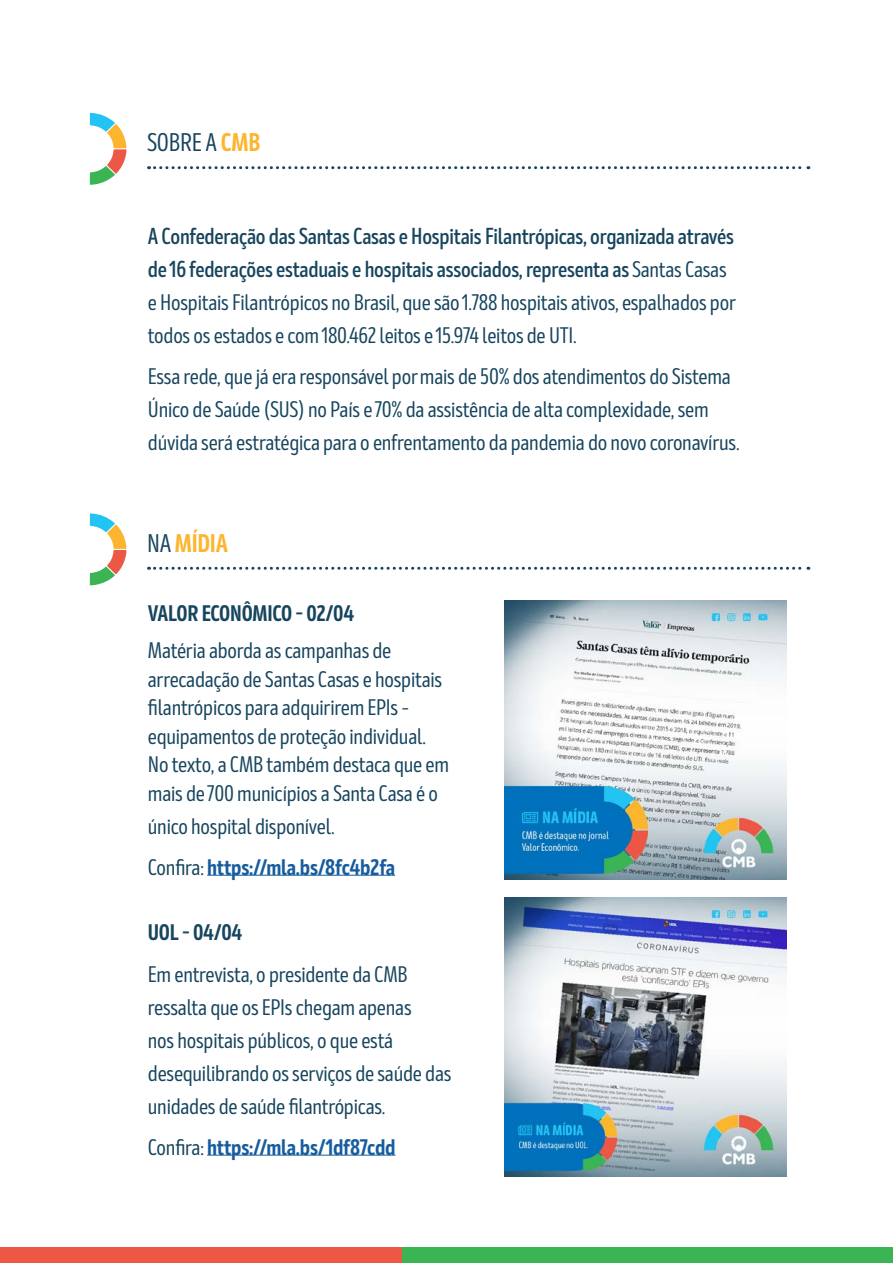
<style>
.page{position:relative;width:893px;height:1263px;background:#fff}
.page>*{position:absolute;margin:0;border:0;box-sizing:border-box;transform-origin:0 0}
.t1{font:25.5px "Mozer";letter-spacing:-.01em;color:#17455e}
.t2{font:700 25.5px "Mozer";letter-spacing:-.01em;color:#fcb52e}
.t3{font:22.5px/33px "Mozer";letter-spacing:-.01em;color:#17455e}
.t4{font:700 22.5px "Mozer";letter-spacing:-.01em;color:#175d9e}
.t5{font:700 22.5px "Mozer";letter-spacing:-.01em;color:#17455e}
.s1{font-weight:700;color:#fcb52e}
.s2{font-weight:600}
.s3{font-weight:400;color:#17455e}
</style>
<div class="page">
<div style="left:0;top:1248px;width:405px;height:15px;background:#ed5745"></div>
<div style="left:403px;top:1248px;width:490px;height:15px;background:#3bb554"></div>
<svg style="left:149px;top:166px;width:660px;height:3px"></svg>
<svg style="left:149px;top:567px;width:660px;height:3px"></svg>
<svg style="left:90px;top:113px;width:36px;height:72px"></svg>
<svg style="left:90px;top:513px;width:36px;height:72px"></svg>
<hr style="left:207px;top:1155px;width:188px;height:1px;background:#175d9e">
<hr style="left:207px;top:875px;width:188px;height:1px;background:#175d9e">
<img style="left:504px;top:600px;width:283px;height:280px">
<img style="left:504px;top:897px;width:283px;height:280px">
<p class="t1" style="left:147px;top:128px;width:115px">SOBRE A <span class="s1">CMB</span></p>
<p class="t3" style="left:148px;top:220px;width:590px"><span class="s2">A Confederação das Santas Casas e Hospitais Filantrópicas, organizada através de 16 federações estaduais e hospitais associados, representa as</span> Santas Casas e Hospitais Filantrópicos no Brasil, que são 1.788 hospitais ativos, espalhados por todos os estados e com 180.462 leitos e 15.974 leitos de UTI.</p>
<p class="t3" style="left:148px;top:360px;width:593px">Essa rede, que já era responsável por mais de 50% dos atendimentos do Sistema<br>Único de Saúde (SUS) no País e 70% da assistência de alta complexidade, sem dúvida será estratégica para o enfrentamento da pandemia do novo coronavírus.</p>
<p class="t2" style="left:147px;top:528px;width:82px"><span class="s3">NA</span> MÍDIA</p>
<p class="t5" style="left:148px;top:600px;width:208px">VALOR ECONÔMICO – 02/04</p>
<p class="t3" style="left:148px;top:636px;width:303px;line-height:28.5px">Matéria aborda as campanhas de arrecadação de Santas Casas e hospitais filantrópicos para adquirirem EPIs – equipamentos de proteção individual.<br>No texto, a CMB também destaca que em mais de 700 municípios a Santa Casa é o</p>
<p class="t3" style="left:148px;top:810px;width:188px">único hospital disponível.</p>
<p class="t4" style="left:148px;top:854px;width:249px"><span class="s3">Confira:</span> https://mla.bs/8fc4b2fa</p>
<p class="t5" style="left:148px;top:919px;width:96px">UOL – 04/04</p>
<p class="t3" style="left:148px;top:958px;width:305px">Em entrevista, o presidente da CMB ressalta que os EPIs chegam apenas<br>nos hospitais públicos, o que está desequilibrando os serviços de saúde das unidades de saúde filantrópicas.</p>
<p class="t4" style="left:148px;top:1134px;width:249px"><span class="s3">Confira:</span> https://mla.bs/1df87cdd</p>
</div>
